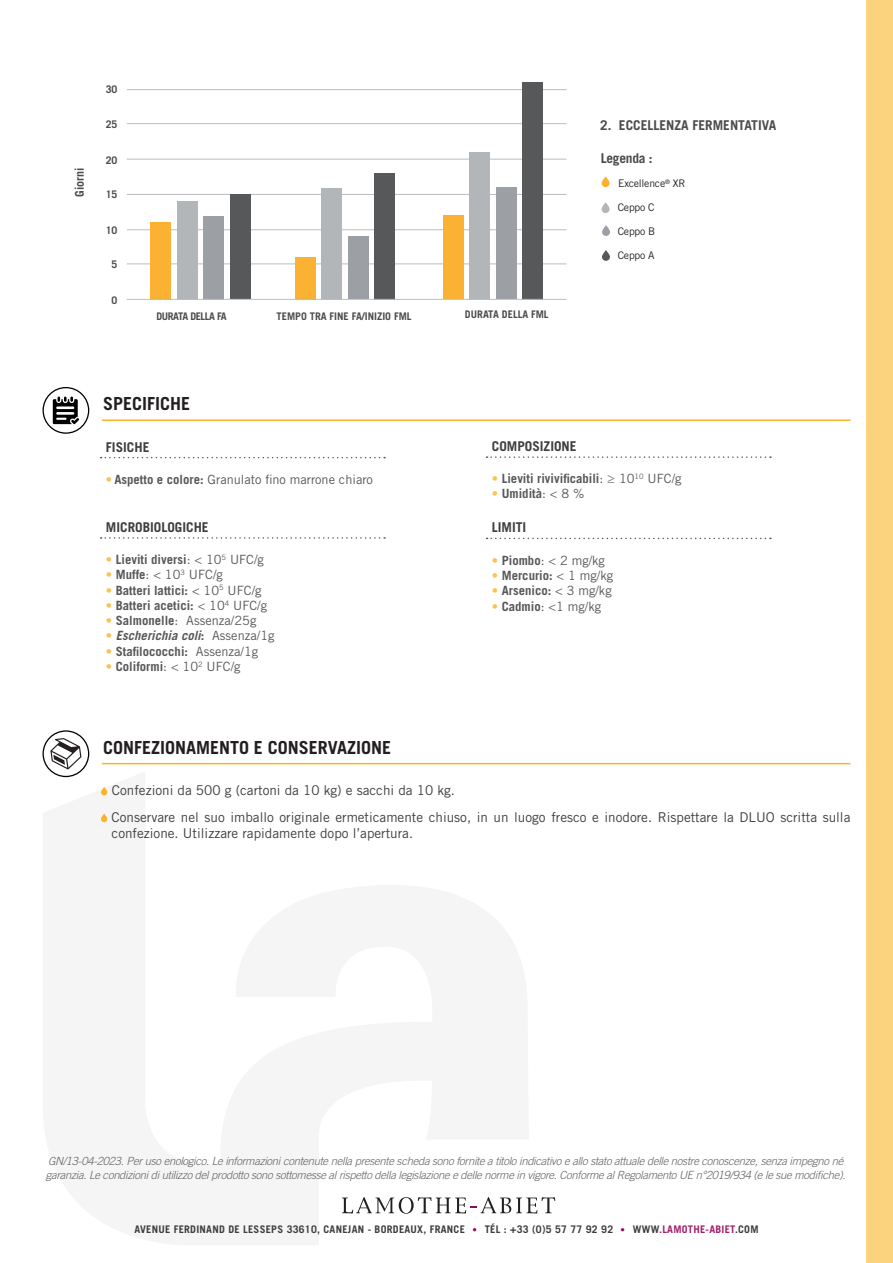
<style>
.page{position:relative;width:893px;height:1263px;background:#fff}
.page>*{position:absolute;margin:0;border:0;box-sizing:border-box;transform-origin:0 0}
.t1{font:700 18px "Trade Gothic LT Std";color:#231f20}
.t2{font:13.5px/16.2px "Trade Gothic LT Std";color:#3e3e3f}
.t3{font:700 13.5px "Trade Gothic LT Std";color:#3e3e3f}
.t4{font:700 13.5px "Trade Gothic LT Std";color:#4b4c4d}
.t5{font:700 13.5px "Trade Gothic LT Std";letter-spacing:-.02em;color:#4b4c4d}
.t6{font:700 12.75px "Trade Gothic LT Std";color:#57585a}
.t7{font:12.75px "Trade Gothic LT Std";color:#57585a}
.t8{font:italic 700 12.75px "Trade Gothic LT Std";color:#57585a}
.t9{font:700 12px "Trade Gothic LT Std";color:#4b4c4d}
.t10{font:italic 300 11.25px/13.5px "Trade Gothic LT Std";letter-spacing:-.025em;color:#636366}
.t11{font:700 10.5px "Trade Gothic LT Std";letter-spacing:.025em;color:#3e3e3f}
.t12{font:700 10.5px "Trade Gothic LT Std";color:#4b4c4d}
.t13{font:10.5px "Trade Gothic LT Std";letter-spacing:-.02em;color:#231f20}
.t14{font:700 10.5px "Trade Gothic LT Std";letter-spacing:-.04em;color:#4b4c4d}
.s1{font-weight:700;color:#fac354}
.s2{font-weight:700}
.s3{color:#fac354}
.s4{font-weight:400}
.s5{font-style:normal;color:#fac354}
.s6{font-style:normal}
.s7{font-weight:400;font-style:normal}
.s8{font-family:"Trade Gothic LT Std Cn 18";font-weight:400;font-size:9px;color:#97015e}
.s9{color:#a02169}
</style>
<div class="page">
<svg style="left:43px;top:387px;width:46px;height:47px"></svg>
<hr style="left:102px;top:419px;width:748px;height:2px;background:#f9b429">
<svg style="left:101px;top:457px;width:284px;height:1px"></svg>
<svg style="left:487px;top:538px;width:284px;height:1px"></svg>
<svg style="left:101px;top:537px;width:284px;height:2px"></svg>
<svg style="left:487px;top:456px;width:284px;height:2px"></svg>
<div style="left:866px;top:0;width:27px;height:1263px;background:#fbd27e"></div>
<svg style="left:342px;top:1197px;width:213px;height:17px"></svg>
<div style="left:101px;top:787px;width:6px;height:8px;background:#f9b429;border-radius:3px"></div>
<div style="left:101px;top:814px;width:6px;height:8px;background:#f9b429;border-radius:3px"></div>
<svg style="left:43px;top:730px;width:46px;height:47px"></svg>
<hr style="left:102px;top:763px;width:748px;height:1px;background:#f9b429">
<hr style="left:127px;top:89px;width:440px;height:1px;background:#bcbdc0">
<hr style="left:127px;top:123px;width:440px;height:1px;background:#bcbdc0">
<hr style="left:127px;top:159px;width:440px;height:1px;background:#bcbdc0">
<hr style="left:127px;top:194px;width:440px;height:1px;background:#bcbdc0">
<hr style="left:127px;top:263px;width:440px;height:1px;background:#bcbdc0">
<hr style="left:127px;top:229px;width:440px;height:1px;background:#bcbdc0">
<div style="left:150px;top:222px;width:21px;height:77px;background:#fbb131"></div>
<div style="left:295px;top:257px;width:21px;height:42px;background:#fbb131"></div>
<div style="left:443px;top:216px;width:21px;height:83px;background:#fbb131"></div>
<div style="left:496px;top:188px;width:21px;height:111px;background:#9ca0a4"></div>
<div style="left:469px;top:152px;width:21px;height:147px;background:#b3b6b9"></div>
<div style="left:177px;top:201px;width:21px;height:98px;background:#b3b6b9"></div>
<div style="left:203px;top:216px;width:21px;height:83px;background:#9ca0a4"></div>
<div style="left:348px;top:236px;width:21px;height:63px;background:#9ca0a4"></div>
<div style="left:230px;top:194px;width:21px;height:105px;background:#57585a"></div>
<div style="left:321px;top:188px;width:21px;height:111px;background:#b3b6b9"></div>
<div style="left:374px;top:173px;width:21px;height:126px;background:#57585a"></div>
<div style="left:522px;top:82px;width:20px;height:217px;background:#57585a"></div>
<hr style="left:127px;top:299px;width:440px;height:1px;background:#bcbdc0">
<svg style="left:602px;top:176px;width:8px;height:11px"></svg>
<svg style="left:602px;top:202px;width:8px;height:11px"></svg>
<svg style="left:602px;top:225px;width:8px;height:11px"></svg>
<svg style="left:602px;top:250px;width:8px;height:11px"></svg>
<p class="t9" style="left:72px;top:197px;width:31px;rotate:-90deg">Giorni</p>
<p class="t12" style="left:106px;top:83px;width:13px">30</p>
<p class="t12" style="left:106px;top:118px;width:13px">25</p>
<p class="t12" style="left:106px;top:154px;width:13px">20</p>
<p class="t12" style="left:106px;top:187px;width:13px">15</p>
<p class="t12" style="left:106px;top:223px;width:13px">10</p>
<p class="t12" style="left:112px;top:258px;width:7px">5</p>
<p class="t12" style="left:112px;top:293px;width:7px">0</p>
<p class="t14" style="left:156px;top:309px;width:72px">DURATA DELLA FA</p>
<p class="t12" style="left:276px;top:309px;width:136px">TEMPO TRA FINE FA/INIZIO FML</p>
<p class="t12" style="left:465px;top:308px;width:85px">DURATA DELLA FML</p>
<p class="t4" style="left:600px;top:117px;width:178px">2. ECCELLENZA FERMENTATIVA</p>
<p class="t5" style="left:601px;top:150px;width:53px">Legenda :</p>
<p class="t13" style="left:618px;top:177px;width:69px">Excellence<sup>®</sup> XR</p>
<p class="t13" style="left:618px;top:201px;width:38px">Ceppo C</p>
<p class="t13" style="left:618px;top:225px;width:39px">Ceppo B</p>
<p class="t13" style="left:618px;top:249px;width:38px">Ceppo A</p>
<p class="t1" style="left:103px;top:393px;width:89px">SPECIFICHE</p>
<p class="t3" style="left:106px;top:438px;width:45px">FISICHE</p>
<p class="t7" style="left:106px;top:472px;width:269px"><span class="s1">•</span> <span class="s2">Aspetto e colore:</span> Granulato fino marrone chiaro</p>
<p class="t3" style="left:106px;top:519px;width:104px">MICROBIOLOGICHE</p>
<p class="t6" style="left:106px;top:551px;width:160px"><span class="s3">•</span> Lieviti diversi<span class="s4">: &lt; 10</span><sup>5</sup> <span class="s4">UFC/g</span></p>
<p class="t7" style="left:106px;top:567px;width:119px"><span class="s1">•</span> <span class="s2">Muffe</span>: &lt; 10<sup>3</sup> UFC/g</p>
<p class="t6" style="left:106px;top:582px;width:157px"><span class="s3">•</span> Batteri lattici: <span class="s4">&lt; 10</span><sup>5</sup> <span class="s4">UFC/g</span></p>
<p class="t6" style="left:106px;top:597px;width:163px"><span class="s3">•</span> Batteri acetici: <span class="s4">&lt; 10</span><sup>4</sup> <span class="s4">UFC/g</span></p>
<p class="t7" style="left:106px;top:613px;width:152px"><span class="s1">•</span> <span class="s2">Salmonelle</span>: Assenza/25g</p>
<p class="t8" style="left:106px;top:628px;width:170px"><span class="s5">•</span> Escherichia coli<span class="s6">:</span> <span class="s7">Assenza/1g</span></p>
<p class="t6" style="left:106px;top:643px;width:154px"><span class="s3">•</span> Stafilococchi: <span class="s4">Assenza/1g</span></p>
<p class="t6" style="left:106px;top:659px;width:136px"><span class="s3">•</span> Coliformi<span class="s4">: &lt; 10</span><sup>2</sup> <span class="s4">UFC/g</span></p>
<p class="t1" style="left:103px;top:736px;width:290px">CONFEZIONAMENTO E CONSERVAZIONE</p>
<p class="t3" style="left:492px;top:438px;width:86px">COMPOSIZIONE</p>
<p class="t6" style="left:492px;top:471px;width:191px"><span class="s3">•</span> Lieviti rivivificabili<span class="s4">: ≥ 10</span><sup>10</sup> <span class="s4">UFC/g</span></p>
<p class="t6" style="left:492px;top:486px;width:94px"><span class="s3">•</span> Umidità<span class="s4">: &lt; 8 %</span></p>
<p class="t3" style="left:492px;top:519px;width:36px">LIMITI</p>
<p class="t7" style="left:492px;top:552px;width:115px"><span class="s1">•</span> <span class="s2">Piombo</span>: &lt; 2 mg/kg</p>
<p class="t6" style="left:492px;top:568px;width:123px"><span class="s3">•</span> Mercurio: <span class="s4">&lt; 1 mg/kg</span></p>
<p class="t6" style="left:492px;top:583px;width:121px"><span class="s3">•</span> Arsenico: <span class="s4">&lt; 3 mg/kg</span></p>
<p class="t7" style="left:492px;top:598px;width:111px"><span class="s1">•</span> <span class="s2">Cadmio</span>: &lt;1 mg/kg</p>
<p class="t2" style="left:112px;top:782px;width:345px">Confezioni da 500 g (cartoni da 10 kg) e sacchi da 10 kg.</p>
<p class="t2" style="left:112px;top:809px;width:740px">Conservare nel suo imballo originale ermeticamente chiuso, in un luogo fresco e inodore. Rispettare la DLUO scritta sulla confezione. Utilizzare rapidamente dopo l’apertura.</p>
<p class="t10" style="left:46px;top:1155px;width:801px">GN/13-04-2023. Per uso enologico. Le informazioni contenute nella presente scheda sono fornite a titolo indicativo e allo stato attuale delle nostre conoscenze, senza impegno né garanzia. Le condizioni di utilizzo del prodotto sono sottomesse al rispetto della legislazione e delle norme in vigore. Conforme al Regolamento UE n°2019/934 (e le sue modifiche).</p>
<p class="t11" style="left:134px;top:1223px;width:626px">AVENUE FERDINAND DE LESSEPS 33610, CANEJAN - BORDEAUX, FRANCE <span class="s8">•</span> TÉL : +33 (0)5 57 77 92 92 <span class="s8">•</span> WWW<span class="s9">.LAMOTHE-ABIET</span>.COM</p>
</div>
